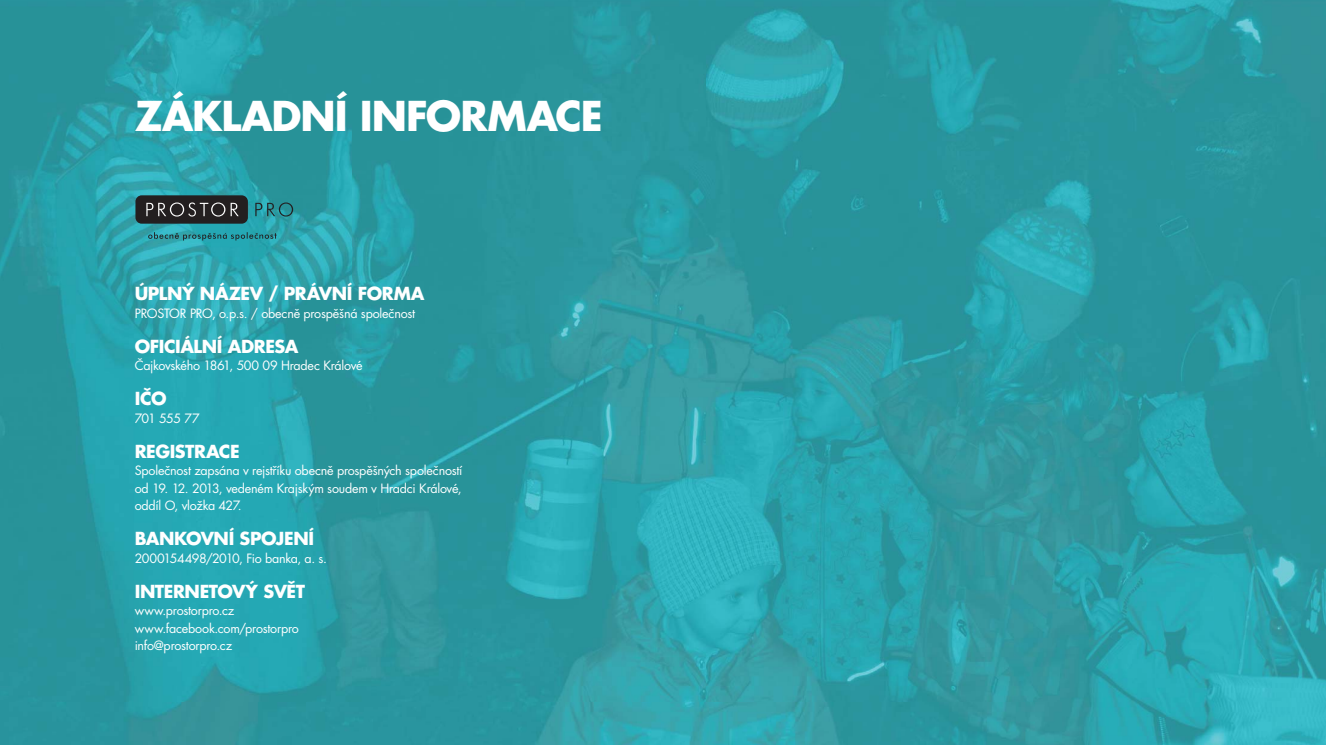
<style>
.page{position:relative;width:1326px;height:745px;background:#fff}
.page>*{position:absolute;margin:0;border:0;box-sizing:border-box;transform-origin:0 0}
.t1{font:700 40px "Futura CE";letter-spacing:-.025em;color:#fff}
.t2{font:700 17.5px "Futura CE";letter-spacing:-.025em;color:#fff}
.t3{font:12.5px/17.5px "Futura CE";letter-spacing:-.02em;color:#fff;text-align:justify}
.t4{font:12.5px "Futura CE";letter-spacing:-.04em;color:#fff}
</style>
<div class="page">
<svg style="left:1325px;top:0;width:1px;height:744px"></svg>
<img style="left:0;top:0;width:1325px;height:744px">
<svg style="left:148px;top:232px;width:129px;height:8px"></svg>
<svg style="left:135px;top:195px;width:113px;height:28px;background:#353536"></svg>
<svg style="left:255px;top:202px;width:38px;height:14px"></svg>
<h1 class="t1" style="left:135px;top:97px;width:469px">ZÁKLADNÍ INFORMACE</h1>
<h2 class="t2" style="left:135px;top:285px;width:291px">ÚPLNÝ NÁZEV / PRÁVNÍ FORMA</h2>
<p class="t3" style="left:135px;top:305px;width:282px">PROSTOR PRO, o.p.s. / obecně prospěšná společnost</p>
<h2 class="t2" style="left:135px;top:338px;width:165px">OFICIÁLNÍ ADRESA</h2>
<p class="t3" style="left:135px;top:357px;width:229px">Čajkovského 1861, 500 09 Hradec Králové</p>
<h2 class="t2" style="left:135px;top:390px;width:33px">IČO</h2>
<p class="t3" style="left:135px;top:410px;width:66px">701 555 77</p>
<h2 class="t2" style="left:135px;top:443px;width:106px">REGISTRACE</h2>
<p class="t3" style="left:135px;top:462px;width:329px">Společnost zapsána v rejstříku obecně prospěšných společností od 19. 12. 2013, vedeném Krajským soudem v Hradci Králové, oddíl O, vložka 427.</p>
<h2 class="t2" style="left:135px;top:530px;width:181px">BANKOVNÍ SPOJENÍ</h2>
<p class="t4" style="left:135px;top:552px;width:194px">2000154498/2010, Fio banka, a. s.</p>
<h2 class="t2" style="left:135px;top:583px;width:172px">INTERNETOVÝ SVĚT</h2>
<p class="t3" style="left:135px;top:602px;width:166px;text-align:left">www.prostorpro.cz www.facebook.com/prostorpro info@prostorpro.cz</p>
</div>
